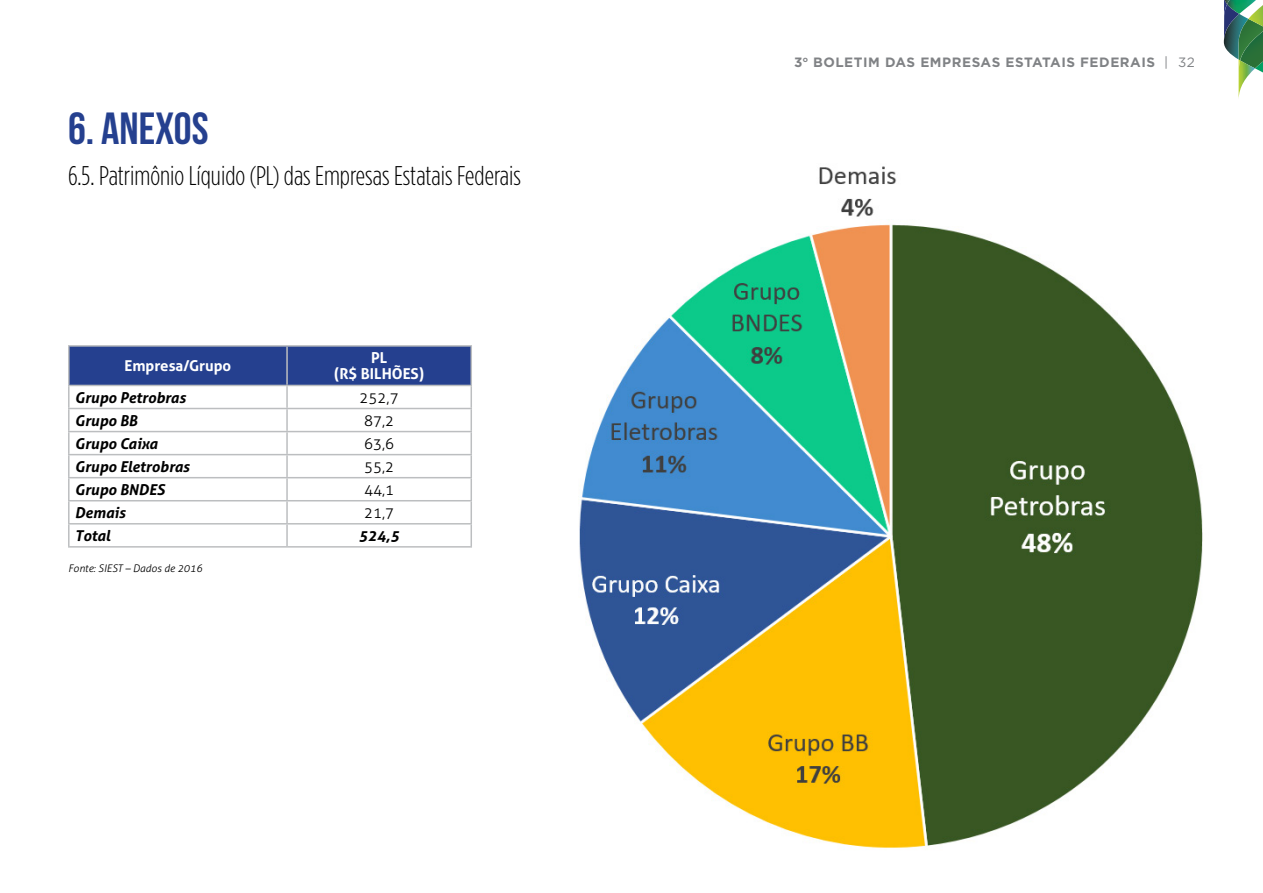
<style>
.page{position:relative;width:1263px;height:893px;background:#fff}
.page>*{position:absolute;margin:0;border:0;box-sizing:border-box;transform-origin:0 0}
.t1{font:700 45px "Bebas Neue";color:#25408f}
.t2{font:300 condensed 27px "Gotham HTF";color:#000}
.t3{font:italic 700 15px "Aller";color:#000}
.t4{font:700 15px/16.5px "Aller";color:#fff;text-align:center}
.t5{font:300 15px "Aller";color:#000}
.t6{font:700 13.5px "Gotham HTF";letter-spacing:.04em;color:#808285}
.t7{font:italic 300 10.5px "Aller";color:#000}
.s1{font-weight:400}
</style>
<div class="page">
<svg style="left:1224px;top:0;width:39px;height:98px"></svg>
<img style="left:579px;top:166px;width:624px;height:682px">
<div style="left:70px;top:347px;width:400px;height:38px;background:#25408f"></div>
<hr style="left:68px;top:345px;width:219px;height:2px;background:#bcbec0">
<hr style="left:68px;top:347px;width:2px;height:38px;background:#bcbec0">
<hr style="left:287px;top:345px;width:185px;height:2px;background:#bcbec0">
<hr style="left:286px;top:347px;width:2px;height:38px;background:#bcbec0">
<hr style="left:470px;top:347px;width:2px;height:38px;background:#bcbec0">
<hr style="left:68px;top:385px;width:219px;height:1px;background:#bcbec0">
<hr style="left:68px;top:386px;width:2px;height:22px;background:#bcbec0">
<hr style="left:287px;top:385px;width:185px;height:1px;background:#bcbec0">
<hr style="left:286px;top:386px;width:2px;height:22px;background:#bcbec0">
<hr style="left:470px;top:386px;width:2px;height:22px;background:#bcbec0">
<hr style="left:68px;top:408px;width:219px;height:1px;background:#bcbec0">
<hr style="left:68px;top:409px;width:2px;height:22px;background:#bcbec0">
<hr style="left:287px;top:408px;width:185px;height:1px;background:#bcbec0">
<hr style="left:286px;top:409px;width:2px;height:22px;background:#bcbec0">
<hr style="left:470px;top:409px;width:2px;height:22px;background:#bcbec0">
<hr style="left:68px;top:431px;width:219px;height:1px;background:#bcbec0">
<hr style="left:68px;top:432px;width:2px;height:22px;background:#bcbec0">
<hr style="left:287px;top:431px;width:185px;height:1px;background:#bcbec0">
<hr style="left:286px;top:432px;width:2px;height:22px;background:#bcbec0">
<hr style="left:470px;top:432px;width:2px;height:22px;background:#bcbec0">
<hr style="left:68px;top:454px;width:219px;height:1px;background:#bcbec0">
<hr style="left:68px;top:455px;width:2px;height:22px;background:#bcbec0">
<hr style="left:287px;top:454px;width:185px;height:1px;background:#bcbec0">
<hr style="left:286px;top:455px;width:2px;height:22px;background:#bcbec0">
<hr style="left:470px;top:455px;width:2px;height:22px;background:#bcbec0">
<hr style="left:68px;top:477px;width:219px;height:1px;background:#bcbec0">
<hr style="left:68px;top:478px;width:2px;height:22px;background:#bcbec0">
<hr style="left:287px;top:477px;width:185px;height:1px;background:#bcbec0">
<hr style="left:286px;top:478px;width:2px;height:22px;background:#bcbec0">
<hr style="left:470px;top:478px;width:2px;height:22px;background:#bcbec0">
<hr style="left:68px;top:500px;width:219px;height:1px;background:#bcbec0">
<hr style="left:68px;top:501px;width:2px;height:22px;background:#bcbec0">
<hr style="left:287px;top:500px;width:185px;height:1px;background:#bcbec0">
<hr style="left:286px;top:501px;width:2px;height:22px;background:#bcbec0">
<hr style="left:470px;top:501px;width:2px;height:22px;background:#bcbec0">
<hr style="left:68px;top:523px;width:219px;height:2px;background:#bcbec0">
<hr style="left:68px;top:525px;width:2px;height:21px;background:#bcbec0">
<hr style="left:287px;top:523px;width:185px;height:2px;background:#bcbec0">
<hr style="left:286px;top:525px;width:2px;height:21px;background:#bcbec0">
<hr style="left:470px;top:525px;width:2px;height:21px;background:#bcbec0">
<hr style="left:68px;top:546px;width:219px;height:2px;background:#bcbec0">
<hr style="left:287px;top:546px;width:185px;height:2px;background:#bcbec0">
<h1 class="t1" style="left:68px;top:104px;width:142px">6. ANEXOS</h1>
<h2 class="t2" style="left:68px;top:162px;width:455px">6.5. Patrimônio Líquido (PL) das Empresas Estatais Federais</h2>
<p class="t4" style="left:124px;top:358px;width:108px">Empresa/Grupo</p>
<p class="t4" style="left:334px;top:349px;width:92px">PL<br>(R$ BILHÕES)</p>
<p class="t3" style="left:75px;top:388px;width:112px">Grupo Petrobras</p>
<p class="t5" style="left:360px;top:388px;width:41px">252,7</p>
<p class="t3" style="left:75px;top:411px;width:64px">Grupo BB</p>
<p class="t5" style="left:364px;top:411px;width:32px">87,2</p>
<p class="t3" style="left:75px;top:434px;width:85px">Grupo Caixa</p>
<p class="t5" style="left:364px;top:434px;width:32px">63,6</p>
<p class="t3" style="left:75px;top:457px;width:116px">Grupo Eletrobras</p>
<p class="t5" style="left:364px;top:457px;width:32px">55,2</p>
<p class="t3" style="left:75px;top:480px;width:91px">Grupo BNDES</p>
<p class="t5" style="left:364px;top:480px;width:32px">44,1</p>
<p class="t3" style="left:75px;top:503px;width:52px">Demais</p>
<p class="t5" style="left:364px;top:503px;width:32px">21,7</p>
<p class="t3" style="left:75px;top:526px;width:37px">Total</p>
<p class="t3" style="left:359px;top:526px;width:42px">524,5</p>
<p class="t7" style="left:68px;top:562px;width:136px">Fonte: SIEST – Dados de 2016</p>
<p class="t6" style="left:794px;top:54px;width:402px">3<sup>o</sup> BOLETIM DAS EMPRESAS ESTATAIS FEDERAIS <span class="s1">| 32</span></p>
</div>
